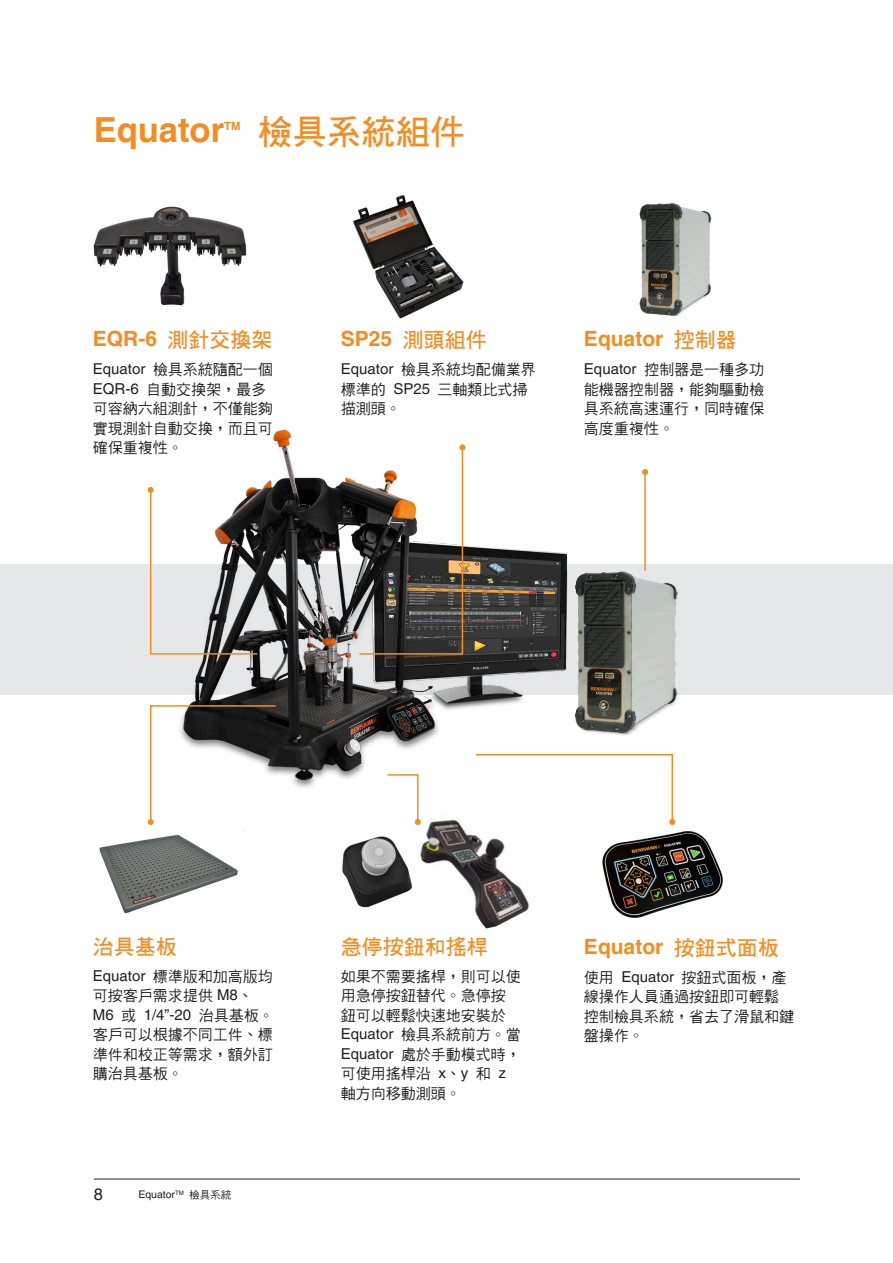
<style>
.page{position:relative;width:893px;height:1263px;background:#fff}
.page>*{position:absolute;margin:0;border:0;box-sizing:border-box;transform-origin:0 0}
.Inside_Headline_21pt_Bold{font:700 34.5px "Helvetica LT Pro";color:#f68c1f}
.Inside_Headline_21pt_Bold-2{font:34.5px "DF Hei W7 WIN BF";color:#f68c1f}
.Subheading_14pt_Bold{font:700 21px "Helvetica LT Pro";color:#f68c1f}
.Subheading_14pt_Bold-2{font:21px "DF Hei W7 WIN BF";color:#f68c1f}
.t1{font:16.5px "Helvetica LT Pro";color:#231f20}
.Body_Text_9pt{font:15px/19.5px "DF Hei Md HK BF";color:#231f20}
.Inside_Headline_21pt_Bold-3{font:700 11.4px "Helvetica LT Pro";color:#f68c1f}
.t2{font:10.5px "Helvetica LT Pro";color:#231f20}
.s1{font-family:"DF Hei W7 WIN BF";font-weight:400}
.s2{font-family:"Helvetica LT Pro"}
.s3{font-family:"DF Hei Md HK BF"}
</style>
<div class="page">
<hr style="left:94px;top:1179px;width:706px;height:1px;background:#231f20">
<div style="left:0;top:564px;width:893px;height:131px;background:#e6e7e9"></div>
<img style="left:190px;top:429px;width:488px;height:359px">
<img style="left:99px;top:822px;width:145px;height:92px">
<img style="left:342px;top:836px;width:69px;height:72px">
<img style="left:93px;top:206px;width:154px;height:100px">
<img style="left:353px;top:195px;width:111px;height:124px">
<img style="left:602px;top:821px;width:121px;height:97px">
<img style="left:420px;top:819px;width:110px;height:109px">
<svg style="left:148px;top:487px;width:111px;height:168px"></svg>
<svg style="left:148px;top:704px;width:129px;height:121px"></svg>
<svg style="left:386px;top:773px;width:35px;height:52px"></svg>
<svg style="left:474px;top:753px;width:201px;height:72px"></svg>
<svg style="left:358px;top:444px;width:107px;height:211px"></svg>
<hr style="left:644px;top:472px;width:2px;height:99px;background:#f68c1f">
<svg style="left:642px;top:469px;width:6px;height:6px"></svg>
<img style="left:639px;top:203px;width:73px;height:113px">
<p class="Inside_Headline_21pt_Bold" style="left:94px;top:109px;width:132px">Equator</p>
<p class="Inside_Headline_21pt_Bold-3" style="left:224px;top:119px;width:18px">TM</p>
<p class="Inside_Headline_21pt_Bold-2" style="left:258px;top:114px;width:209px">檢具系統組件</p>
<p class="Subheading_14pt_Bold" style="left:93px;top:326px;width:181px">EQR-6 <span class="s1">測針交換架</span></p>
<p class="Body_Text_9pt" style="left:93px;top:360px;width:182px"><span class="s2">Equator</span> 檢具系統隨配一個<br><span class="s2">EQR-6</span> 自動交換架，最多可容納六組測針，不僅能夠實現測針自動交換，而且可確保重複性。</p>
<p class="Subheading_14pt_Bold" style="left:341px;top:326px;width:147px">SP25 <span class="s1">測頭組件</span></p>
<p class="Body_Text_9pt" style="left:341px;top:360px;width:197px"><span class="s2">Equator</span> 檢具系統均配備業界標準的 <span class="s2">SP25</span> 三軸類比式掃描測頭。</p>
<p class="Subheading_14pt_Bold" style="left:584px;top:326px;width:154px">Equator <span class="s1">控制器</span></p>
<p class="Body_Text_9pt" style="left:584px;top:360px;width:182px;text-align:justify"><span class="s2">Equator</span> 控制器是一種多功能機器控制器，能夠驅動檢具系統高速運行，同時確保高度重複性。</p>
<p class="Subheading_14pt_Bold-2" style="left:93px;top:936px;width:85px">治具基板</p>
<p class="Body_Text_9pt" style="left:93px;top:967px;width:182px"><span class="s2">Equator</span> 標準版和加高版均可按客戶需求提供 <span class="s2">M8</span>、<br><span class="s2">M6</span> 或 <span class="s2">1/4”-20</span> 治具基板。客戶可以根據不同工件、標準件和校正等需求，額外訂購治具基板。</p>
<p class="t1" style="left:94px;top:1185px;width:11px">8</p>
<p class="t2" style="left:138px;top:1188px;width:94px">Equator<sup>TM</sup> <span class="s3">檢具系統</span></p>
<p class="Subheading_14pt_Bold-2" style="left:341px;top:936px;width:149px">急停按鈕和搖桿</p>
<p class="Body_Text_9pt" style="left:341px;top:967px;width:182px">如果不需要搖桿，則可以使用急停按鈕替代。急停按鈕可以輕鬆快速地安裝於<br><span class="s2">Equator</span> 檢具系統前方。當<br><span class="s2">Equator</span> 處於手動模式時，可使用搖桿沿 <span class="s2">x</span>、<span class="s2">y</span> 和 <span class="s2">z</span>軸方向移動測頭。</p>
<p class="Subheading_14pt_Bold" style="left:584px;top:933px;width:196px">Equator <span class="s1">按鈕式面板</span></p>
<p class="Body_Text_9pt" style="left:584px;top:967px;width:211px">使用 <span class="s2">Equator</span> 按鈕式面板，產線操作人員通過按鈕即可輕鬆控制檢具系統，省去了滑鼠和鍵盤操作。</p>
</div>
